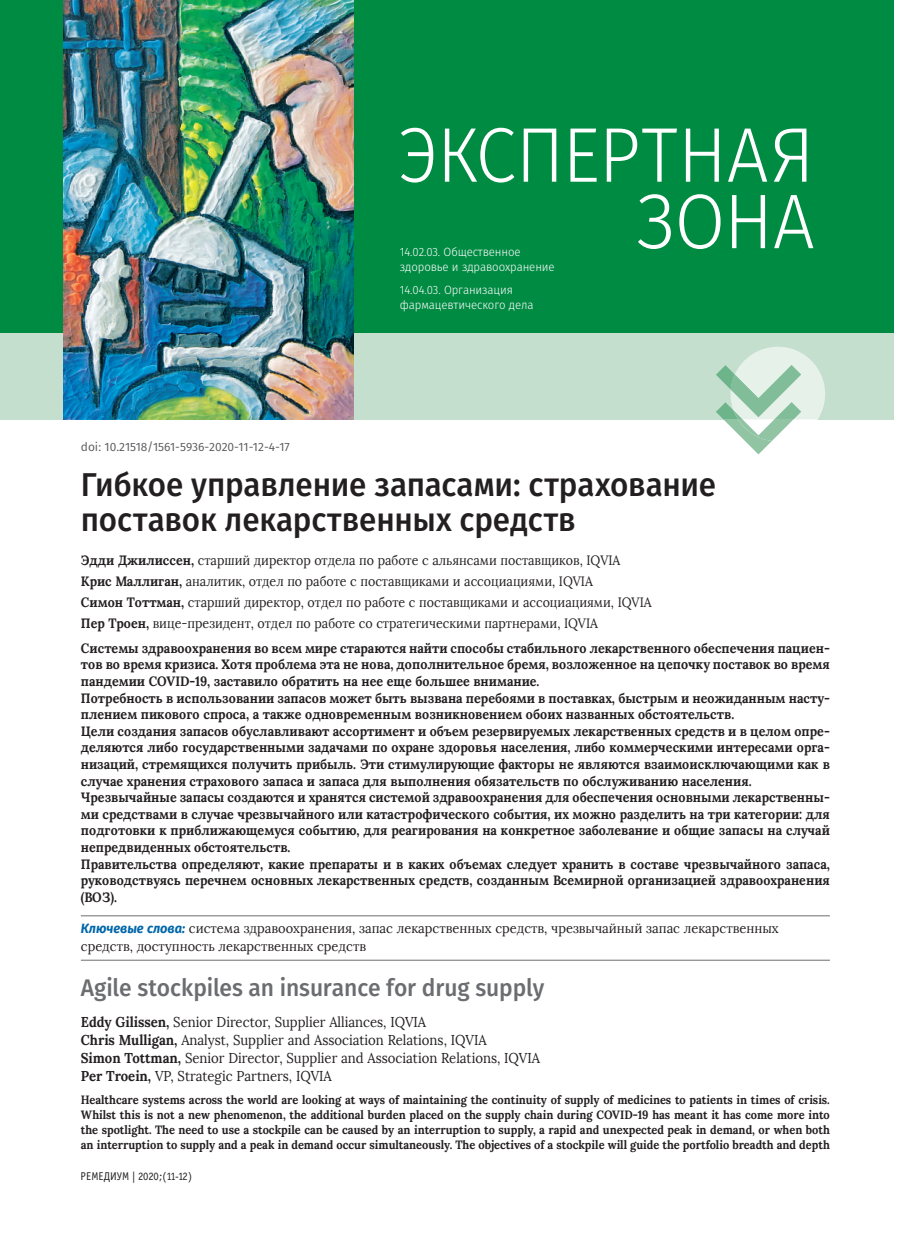
<style>
.page{position:relative;width:915px;height:1234px;background:#fff}
.page>*{position:absolute;margin:0;border:0;box-sizing:border-box;transform-origin:0 0}
.t1{font:300 77.55px "Fira Sans";letter-spacing:-.005em;color:#fff;scale:.95 1}
.t2{font:500 33px/34.8px "Fira Sans";letter-spacing:-.005em;color:#231f20;scale:.95 1}
.t3{font:500 24px "Fira Sans";letter-spacing:-.005em;color:#6c6d70;scale:.95 1}
.t4{font:14.25px/18.1px "Lora";color:#231f20;scale:.92 1}
.t5{font:700 13.5px/16.6px "Lora";color:#231f20;scale:.92 1}
.t6{font:13.5px/21.1px "Lora";color:#231f20;scale:.92 1}
.t7{font:13.5px/18.3px "Lora";color:#231f20;scale:.95 1}
.t8{font:700 12px/14.9px "Lora";color:#231f20;text-align:justify;scale:.92 1}
.t9{font:300 12px/23.5px "Fira Sans";letter-spacing:-.01em;color:#fff;scale:.95 1}
.t10{font:12px "Fira Sans";color:#57585a}
.t11{font:11.25px "Officina Sans Book ITC";letter-spacing:.005em;color:#231f20;scale:.95 1}
.s1{font-weight:700}
.s2{font-family:"Fira Sans";font-weight:700;font-style:italic;color:#0067aa}
</style>
<div class="page">
<div style="left:0;top:170px;width:893px;height:249px;background:#c4dfcd"></div>
<div style="left:0;top:0;width:893px;height:332px;background:#008b43"></div>
<img style="left:64px;top:0;width:289px;height:419px">
<svg style="left:715px;top:347px;width:109px;height:107px"></svg>
<hr style="left:81px;top:915px;width:748px;height:1px;background:#6c6d70">
<hr style="left:81px;top:959px;width:748px;height:1px;background:#6c6d70">
<h1 class="t1" style="left:398px;top:100px;width:439px">ЭКСПЕРТНАЯ</h1>
<p class="t10" style="left:81px;top:441px;width:210px">doi: 10.21518/1561-5936-2020-11-12-4-17</p>
<p class="t9" style="left:400px;top:240px;width:129px">14.02.03. Общественное</p>
<p class="t9" style="left:400px;top:255px;width:164px">здоровье и здравоохранение<br>14.04.03. Организация</p>
<p class="t9" style="left:400px;top:293px;width:142px">фармацевтического дела</p>
<h1 class="t1" style="left:636px;top:167px;width:189px">ЗОНА</h1>
<h2 class="t2" style="left:81px;top:468px;width:670px">Гибкое управление запасами: страхование поставок лекарственных средств</h2>
<p class="t6" style="left:81px;top:549px;width:621px"><span class="s1">Эдди Джилиссен,</span> старший директор отдела по работе с альянсами поставщиков, IQVIA <span class="s1">Крис Маллиган,</span> аналитик, отдел по работе с поставщиками и ассоциациями, IQVIA<br><span class="s1">Симон Тоттман,</span> старший директор, отдел по работе с поставщиками и ассоциациями, IQVIA <span class="s1">Пер Троен,</span> вице-президент, отдел по работе со стратегическими партнерами, IQVIA</p>
<p class="t5" style="left:81px;top:639px;width:815px">Системы здравоохранения во всем мире стараются найти способы стабильного лекарственного обеспечения пациен&shy;тов во время кризиса. Хотя проблема эта не нова, дополнительное бремя, возложенное на цепочку поставок во время пандемии COVID-19, заставило обратить на нее еще большее внимание.<br>Потребность в использовании запасов может быть вызвана перебоями в поставках, быстрым и неожиданным насту&shy;плением пикового спроса, а также одновременным возникновением обоих названных обстоятельств.<br>Цели создания запасов обуславливают ассортимент и объем резервируемых лекарственных средств и в целом опре&shy;деляются либо государственными задачами по охране здоровья населения, либо коммерческими интересами орга&shy;низаций, стремящихся получить прибыль. Эти стимулирующие факторы не являются взаимоисключающими как в случае хранения страхового запаса и запаса для выполнения обязательств по обслуживанию населения.<br>Чрезвычайные запасы создаются и хранятся системой здравоохранения для обеспечения основными лекарственны&shy;ми средствами в случае чрезвычайного или катастрофического события, их можно разделить на три категории: для подготовки к приближающемуся событию, для реагирования на конкретное заболевание и общие запасы на случай непредвиденных обстоятельств.<br>Правительства определяют, какие препараты и в каких объемах следует хранить в составе чрезвычайного запаса, руководствуясь перечнем основных лекарственных средств, созданным Всемирной организацией здравоохранения (ВОЗ).</p>
<p class="t7" style="left:81px;top:919px;width:735px"><span class="s2">Ключевые слова:</span> система здравоохранения, запас лекарственных средств, чрезвычайный запас лекарственных средств, доступность лекарственных средств</p>
<h3 class="t3" style="left:81px;top:975px;width:489px">Agile stockpiles an insurance for drug supply</h3>
<p class="t4" style="left:81px;top:1012px;width:500px"><span class="s1">Eddy Gilissen,</span> Senior Director, Supplier Alliances, IQVIA<br><span class="s1">Chris Mulligan,</span> Analyst, Supplier and Association Relations, IQVIA<br><span class="s1">Simon Tottman,</span> Senior Director, Supplier and Association Relations, IQVIA <span class="s1">Per Troein,</span> VP, Strategic Partners, IQVIA</p>
<p class="t8" style="left:81px;top:1092px;width:815px">Healthcare systems across the world are looking at ways of maintaining the continuity of supply of medicines to patients in times of crisis.<br>Whilst this is not a new phenomenon, the additional burden placed on the supply chain during COVID-19 has meant it has come more into the spotlight. The need to use a stockpile can be caused by an interruption to supply, a rapid and unexpected peak in demand, or when both an interruption to supply and a peak in demand occur simultaneously. The objectives of a stockpile will guide the portfolio breadth and depth</p>
<p class="t11" style="left:81px;top:1171px;width:119px">РЕМЕДИУМ | 2020;(11-12)</p>
</div>
